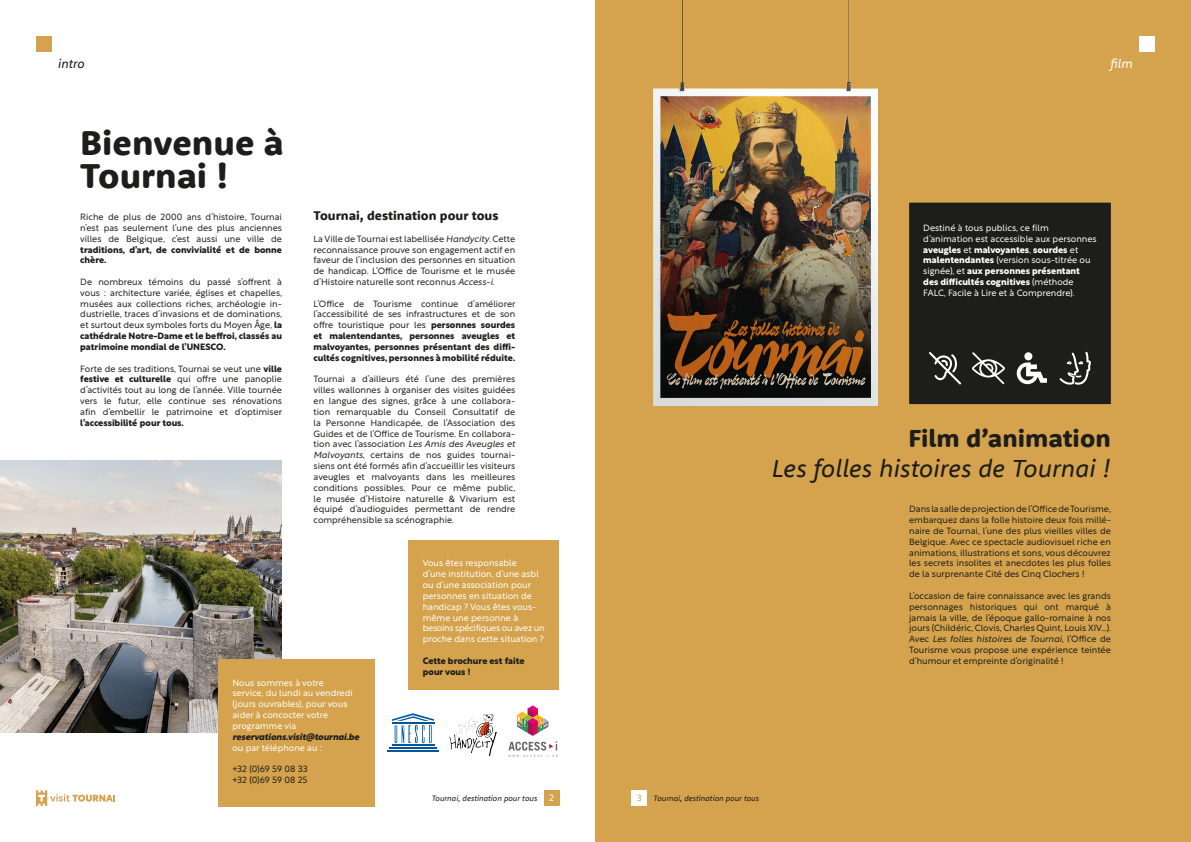
<style>
.page{position:relative;width:1191px;height:842px;background:#fff}
.page>*{position:absolute;margin:0;border:0;box-sizing:border-box;transform-origin:0 0}
.Tous_les_titres{font:800 35.5px/32.5px "Rooney Sans";color:#1d1d1b}
.Tous_les_titres-2{font:italic 25.4px/29.8px "Rooney Sans";color:#1d1d1b;text-align:right}
.Corps_de_texte{font:800 12.9px "Rooney Sans";color:#1d1d1b}
.Tous_les_titres-3{font:italic 12.9px "Rooney Sans";color:#1d1d1b}
.Tous_les_titres-4{font:italic 12.9px "Rooney Sans";color:#fff}
.Corps_de_texte-2{font:300 9px/10.8px "Rustica";color:#1d1d1b;text-align:justify}
.Corps_de_texte-3{font:300 9px/10.8px "Rustica";color:#fff}
.Corps_de_texte-4{font:700 9px/10.8px "Rustica";color:#1d1d1b;text-align:justify}
.t1{font:300 9px "Rustica";color:#d5a34d}
.t2{font:italic 8px "Rooney Sans";color:#1d1d1b}
.s1{font-weight:700}
.s2{font-style:italic}
.s3{font-weight:300}
.s4{font-weight:700;font-style:italic;color:#1d1d1b}
.s5{font-weight:800;font-style:normal}
</style>
<div class="page">
<div style="left:595px;top:0;width:596px;height:842px;background:#d5a34d"></div>
<img style="left:653px;top:0;width:224px;height:405px">
<hr style="left:392px;top:744px;width:42px;height:2px;background:#00559c">
<hr style="left:389px;top:747px;width:47px;height:2px;background:#00559c">
<hr style="left:387px;top:750px;width:52px;height:2px;background:#00559c">
<svg style="left:392px;top:713px;width:42px;height:30px"></svg>
<img style="left:449px;top:714px;width:47px;height:42px">
<img style="left:0;top:461px;width:282px;height:272px">
<div style="left:218px;top:659px;width:156px;height:148px;background:#d5a34d"></div>
<div style="left:408px;top:540px;width:151px;height:150px;background:#d5a34d"></div>
<div style="left:909px;top:203px;width:201px;height:201px;background:#1d1d1b"></div>
<div style="left:923px;top:346px;width:43px;height:44px;background:#1d1d1b"></div>
<svg style="left:929px;top:352px;width:32px;height:32px"></svg>
<div style="left:966px;top:346px;width:44px;height:44px;background:#1d1d1b"></div>
<svg style="left:972px;top:352px;width:33px;height:32px"></svg>
<div style="left:1010px;top:346px;width:43px;height:44px;background:#1d1d1b"></div>
<svg style="left:1016px;top:362px;width:31px;height:22px"></svg>
<div style="left:1024px;top:352px;width:8px;height:8px;background:#fff;border-radius:50%"></div>
<div style="left:1053px;top:346px;width:44px;height:44px;background:#1d1d1b"></div>
<svg style="left:1059px;top:352px;width:32px;height:33px"></svg>
<img style="left:508px;top:706px;width:49px;height:50px">
<div style="left:543px;top:790px;width:16px;height:16px;background:#d5a34d"></div>
<svg style="left:36px;top:790px;width:79px;height:16px"></svg>
<div style="left:631px;top:790px;width:16px;height:16px;background:#fff"></div>
<div style="left:1139px;top:36px;width:16px;height:16px;background:#fff"></div>
<div style="left:36px;top:36px;width:16px;height:16px;background:#d5a34d"></div>
<p class="Tous_les_titres-3" style="left:58px;top:56px;width:28px">intro</p>
<p class="Tous_les_titres-4" style="left:1110px;top:56px;width:24px">film</p>
<p class="Tous_les_titres" style="left:80px;top:126px;width:205px">Bienvenue à<br>Tournai !</p>
<p class="Corps_de_texte-2" style="left:80px;top:210px;width:203px">Riche de plus de 2000 ans d’histoire, Tournai n’est pas seulement l’une des plus anciennes villes de Belgique, c’est aussi une ville de <span class="s1">traditions, d’art, de convivialité et de bonne chère.</span></p>
<p class="Corps_de_texte-2" style="left:80px;top:275px;width:203px">De nombreux témoins du passé s’offrent à vous : architecture variée, églises et chapelles, musées aux collections riches, archéologie in&shy;dustrielle, traces d’invasions et de dominations, et surtout deux symboles forts du Moyen Âge, <span class="s1">la cathédrale Notre-Dame et le beffroi, classés au patrimoine mondial de l’UNESCO.</span></p>
<p class="Corps_de_texte-2" style="left:80px;top:362px;width:203px">Forte de ses traditions, Tournai se veut une <span class="s1">ville festive et culturelle</span> qui offre une panoplie d’activités tout au long de l’année. Ville tournée vers le futur, elle continue ses rénovations afin d’embellir le patrimoine et d’optimiser <span class="s1">l’accessibilité pour tous.</span></p>
<p class="Corps_de_texte" style="left:313px;top:207px;width:186px">Tournai, destination pour tous</p>
<p class="Corps_de_texte-2" style="left:313px;top:232px;width:203px">La Ville de Tournai est labellisée <span class="s2">Handycity</span>. Cette reconnaissance prouve son engagement actif en faveur de l’inclusion des personnes en situation de handicap. L’Office de Tourisme et le musée d’Histoire naturelle sont reconnus <span class="s2">Access-i</span>.</p>
<p class="Corps_de_texte-4" style="left:313px;top:297px;width:203px"><span class="s3">L’Office de Tourisme continue d’améliorer l’accessibilité de ses infrastructures et de son offre touristique pour les</span> personnes sourdes et malentendantes, personnes aveugles et malvoyantes, personnes présentant des diffi&shy;cultés cognitives, personnes à mobilité réduite.</p>
<p class="Corps_de_texte-2" style="left:313px;top:373px;width:203px">Tournai a d’ailleurs été l’une des premières villes wallonnes à organiser des visites guidées en langue des signes, grâce à une collabora&shy;tion remarquable du Conseil Consultatif de la Personne Handicapée, de l’Association des Guides et de l’Office de Tourisme. En collabora&shy;tion avec l’association <span class="s2">Les Amis des Aveugles et Malvoyants</span>, certains de nos guides tournai&shy;siens ont été formés afin d’accueillir les visiteurs aveugles et malvoyants dans les meilleures conditions possibles. Pour ce même public, le musée d’Histoire naturelle &amp; Vivarium est équipé d’audioguides permettant de rendre compréhensible sa scénographie.</p>
<p class="Corps_de_texte-3" style="left:423px;top:557px;width:123px">Vous êtes responsable<br>d’une institution, d’une asbl ou d’une association pour personnes en situation de handicap ? Vous êtes vous&shy;même une personne à besoins spécifiques ou avez un proche dans cette situation ?</p>
<p class="Corps_de_texte-4" style="left:423px;top:654px;width:103px">Cette brochure est faite pour vous !</p>
<p class="Corps_de_texte-3" style="left:232px;top:676px;width:128px">Nous sommes à votre<br>service, du lundi au vendredi (jours ouvrables), pour vous aider à concocter votre programme via <span class="s4">reservations.visit@tournai.be </span>ou par téléphone au :</p>
<p class="Corps_de_texte-2" style="left:232px;top:763px;width:77px">+32 (0)69 59 08 33 +32 (0)69 59 08 25</p>
<p class="t2" style="left:432px;top:793px;width:107px">Tournai, destination pour tous</p>
<p class="Corps_de_texte-3" style="left:549px;top:792px;width:6px">2</p>
<p class="t1" style="left:637px;top:790px;width:7px">3</p>
<p class="t2" style="left:653px;top:793px;width:107px">Tournai, destination pour tous</p>
<p class="Corps_de_texte-3" style="left:923px;top:221px;width:175px">Destiné à tous publics, ce film d’animation est accessible aux personnes <span class="s1">aveugles</span> et <span class="s1">malvoyantes</span>, <span class="s1">sourdes</span> et <span class="s1">malentendantes</span> (version sous-titrée ou signée), et <span class="s1">aux personnes présentant des difficultés cognitives</span> (méthode FALC, Facile à Lire et à Comprendre).</p>
<p class="Tous_les_titres-2" style="left:772px;top:423px;width:340px"><span class="s5">Film d’animation<br></span>Les folles histoires de Tournai !</p>
<p class="Corps_de_texte-2" style="left:909px;top:503px;width:203px">Dans la salle de projection de l’Office de Tourisme, embarquez dans la folle histoire deux fois millé&shy;naire de Tournai, l’une des plus vieilles villes de Belgique. Avec ce spectacle audiovisuel riche en animations, illustrations et sons, vous découvrez les secrets insolites et anecdotes les plus folles de la surprenante Cité des Cinq Clochers !</p>
<p class="Corps_de_texte-2" style="left:909px;top:589px;width:203px">L’occasion de faire connaissance avec les grands personnages historiques qui ont marqué à jamais la ville, de l’époque gallo-romaine à nos jours (Childéric, Clovis, Charles Quint, Louis XIV…).<br>Avec <span class="s2">Les folles histoires de Tournai</span>, l’Office de Tourisme vous propose une expérience teintée d’humour et empreinte d’originalité !</p>
</div>
